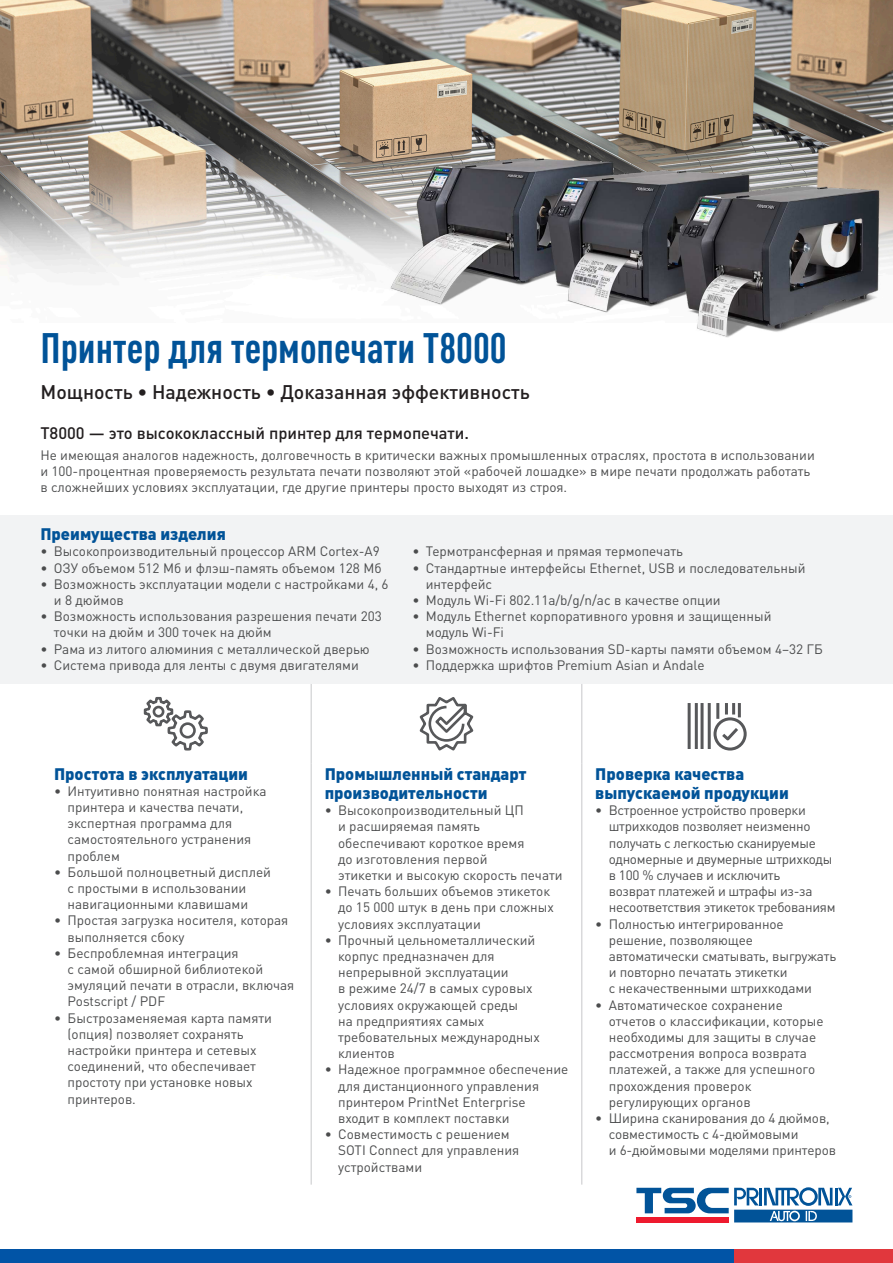
<style>
.page{position:relative;width:893px;height:1263px;background:#fff}
.page>*{position:absolute;margin:0;border:0;box-sizing:border-box;transform-origin:0 0}
.t1{font:700 condensed 42px "DIN Pro";color:#015398}
.t2{font:500 19.5px "DIN Pro";color:#231f20}
.t3{font:900 16.5px/19.5px "DIN Pro";color:#015398}
.t4{font:500 16.5px "DIN Pro";color:#231f20}
.t5{font:13.5px/16.2px "DIN Pro";color:#4b4c4d}
.t6{font:13.5px/16.2px "DIN Pro";letter-spacing:-.02em;color:#4b4c4d}
</style>
<div class="page">
<div style="left:0;top:516px;width:893px;height:168px;background:#f2f3f4"></div>
<hr style="left:311px;top:684px;width:1px;height:79px;background:#c7c8ca">
<hr style="left:311px;top:763px;width:1px;height:421px;background:#c7c8ca">
<hr style="left:581px;top:684px;width:1px;height:79px;background:#c7c8ca">
<hr style="left:581px;top:763px;width:1px;height:421px;background:#c7c8ca">
<svg style="left:143px;top:696px;width:65px;height:55px"></svg>
<svg style="left:419px;top:697px;width:55px;height:54px"></svg>
<svg style="left:687px;top:703px;width:60px;height:48px"></svg>
<img style="left:0;top:0;width:893px;height:274px">
<img style="left:379px;top:138px;width:513px;height:200px">
<svg style="left:636px;top:1187px;width:216px;height:35px"></svg>
<div style="left:734px;top:1249px;width:159px;height:14px;background:#e1373d"></div>
<div style="left:0;top:1249px;width:734px;height:14px;background:#0154a6"></div>
<h1 class="t1" style="left:40px;top:316px;width:468px">Принтер для термопечати T8000</h1>
<h2 class="t2" style="left:40px;top:376px;width:491px">Мощность • Надежность • Доказанная эффективность</h2>
<p class="t4" style="left:40px;top:420px;width:430px">T8000 — это высококлассный принтер для термопечати.</p>
<p class="t5" style="left:40px;top:445px;width:776px">Не имеющая аналогов надежность, долговечность в критически важных промышленных отраслях, простота в использовании и 100-процентная проверяемость результата печати позволяют этой «рабочей лошадке» в мире печати продолжать работать в сложнейших условиях эксплуатации, где другие принтеры просто выходят из строя.</p>
<p class="t3" style="left:40px;top:522px;width:187px">Преимущества изделия</p>
<p class="t5" style="left:40px;top:544px;width:341px">• Высокопроизводительный процессор ARM Cortex-A9</p>
<p class="t5" style="left:40px;top:561px;width:343px">• ОЗУ объемом 512 Мб и флэш-память объемом 128 Мб</p>
<p class="t5" style="left:54px;top:577px;width:336px;text-indent:-14px">• Возможность эксплуатации модели с настройками 4, 6 и 8 дюймов</p>
<p class="t5" style="left:54px;top:609px;width:329px;text-indent:-14px">• Возможность использования разрешения печати 203 точки на дюйм и 300 точек на дюйм</p>
<p class="t5" style="left:40px;top:642px;width:331px">• Рама из литого алюминия с металлической дверью</p>
<p class="t5" style="left:40px;top:658px;width:320px">• Система привода для ленты с двумя двигателями</p>
<p class="t5" style="left:412px;top:544px;width:272px">• Термотрансферная и прямая термопечать</p>
<p class="t5" style="left:426px;top:561px;width:381px;text-indent:-14px">• Стандартные интерфейсы Ethernet, USB и последовательный интерфейс</p>
<p class="t5" style="left:412px;top:593px;width:310px">• Модуль Wi-Fi 802.11a/b/g/n/ac в качестве опции</p>
<p class="t5" style="left:426px;top:609px;width:347px;text-indent:-14px">• Модуль Ethernet корпоративного уровня и защищенный модуль Wi-Fi</p>
<p class="t5" style="left:412px;top:642px;width:412px">• Возможность использования SD-карты памяти объемом 4–32 ГБ</p>
<p class="t5" style="left:412px;top:658px;width:294px">• Поддержка шрифтов Premium Asian и Andale</p>
<p class="t3" style="left:54px;top:762px;width:196px">Простота в эксплуатации</p>
<p class="t5" style="left:68px;top:784px;width:200px;text-indent:-14px">• Интуитивно понятная настройка принтера и качества печати, экспертная программа для самостоятельного устранения проблем</p>
<p class="t5" style="left:68px;top:865px;width:205px;text-indent:-14px">• Большой полноцветный дисплей с простыми в использовании навигационными клавишами</p>
<p class="t5" style="left:68px;top:913px;width:222px;text-indent:-14px">• Простая загрузка носителя, которая выполняется сбоку</p>
<p class="t5" style="left:68px;top:946px;width:228px;text-indent:-14px">• Беспроблемная интеграция<br>с самой обширной библиотекой эмуляций печати в отрасли, включая<br>Postscript / PDF</p>
<p class="t5" style="left:68px;top:1011px;width:206px;text-indent:-14px">• Быстрозаменяемая карта памяти (опция) позволяет сохранять настройки принтера и сетевых соединений, что обеспечивает простоту при установке новых принтеров.</p>
<p class="t3" style="left:325px;top:762px;width:203px">Промышленный стандарт производительности</p>
<p class="t5" style="left:338px;top:803px;width:226px;text-indent:-14px">• Высокопроизводительный ЦП<br>и расширяемая память обеспечивают короткое время<br>до изготовления первой<br>этикетки и высокую скорость печати</p>
<p class="t5" style="left:338px;top:884px;width:217px;text-indent:-14px">• Печать больших объемов этикеток до 15 000 штук в день при сложных условиях эксплуатации</p>
<p class="t5" style="left:338px;top:933px;width:203px;text-indent:-14px">• Прочный цельнометаллический корпус предназначен для непрерывной эксплуатации<br>в режиме 24/7 в самых суровых условиях окружающей среды<br>на предприятиях самых требовательных международных клиентов</p>
<p class="t5" style="left:338px;top:1062px;width:232px;text-indent:-14px">• Надежное программное обеспечение для дистанционного управления принтером PrintNet Enterprise входит в комплект поставки</p>
<p class="t5" style="left:338px;top:1127px;width:183px;text-indent:-14px">• Совместимость с решением<br>SOTI Connect для управления устройствами</p>
<p class="t3" style="left:595px;top:762px;width:195px">Проверка качества выпускаемой продукции</p>
<p class="t6" style="left:609px;top:803px;width:228px;text-indent:-14px">• Встроенное устройство проверки штрихкодов позволяет неизменно получать с легкостью сканируемые одномерные и двумерные штрихкоды в 100 % случаев и исключить<br>возврат платежей и штрафы из-за несоответствия этикеток требованиям</p>
<p class="t5" style="left:609px;top:917px;width:229px;text-indent:-14px">• Полностью интегрированное решение, позволяющее автоматически сматывать, выгружать и повторно печатать этикетки<br>с некачественными штрихкодами</p>
<p class="t5" style="left:609px;top:998px;width:216px;text-indent:-14px">• Автоматическое сохранение отчетов о классификации, которые необходимы для защиты в случае рассмотрения вопроса возврата платежей, а также для успешного прохождения проверок регулирующих органов</p>
<p class="t5" style="left:609px;top:1111px;width:229px;text-indent:-14px">• Ширина сканирования до 4 дюймов, совместимость с 4-дюймовыми<br>и 6-дюймовыми моделями принтеров</p>
</div>
